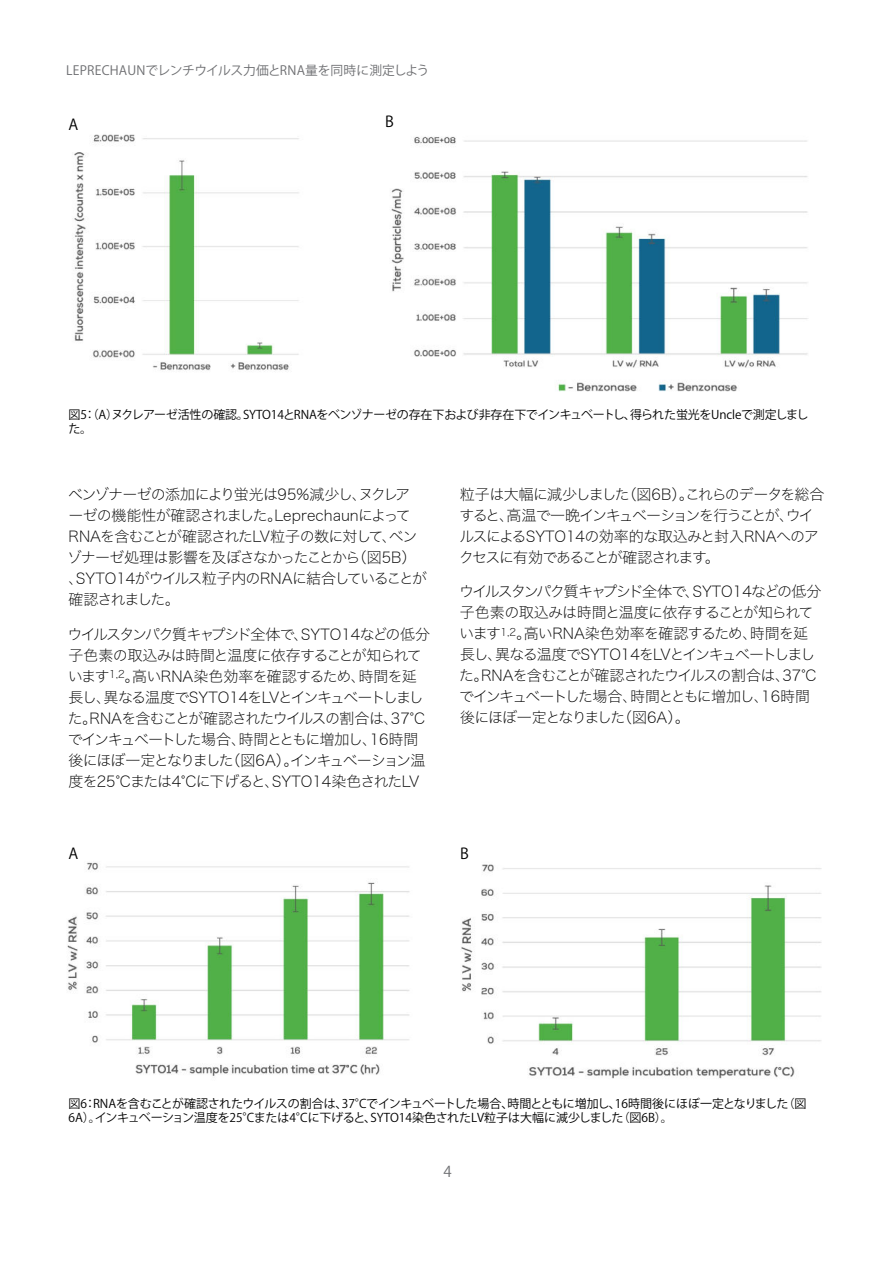
<style>
.page{position:relative;width:893px;height:1263px;background:#fff}
.page>*{position:absolute;margin:0;border:0;box-sizing:border-box;transform-origin:0 0}
.t1{font:15px/21px "Hiragino Sans W1";letter-spacing:-.06em;color:#000}
.t2{font:15px "Koz Go Pr 6 N";color:#000}
.t3{font:15px "Koz Go Pr 6 N";color:#6d6e71}
.t4{font:12.75px "Koz Go Pr 6 N";letter-spacing:.005em;color:#6d6e71}
.t5{font:12px/14.4px "Koz Go Pr 6 N";letter-spacing:-.01em;color:#000}
</style>
<div class="page">
<img style="left:74px;top:134px;width:225px;height:237px">
<img style="left:391px;top:136px;width:417px;height:256px">
<img style="left:67px;top:862px;width:343px;height:214px">
<img style="left:461px;top:864px;width:361px;height:215px">
<p class="t4" style="left:66px;top:63px;width:376px">LEPRECHAUNでレンチウイルス力価とRNA量を同時に測定しよう　</p>
<p class="t2" style="left:68px;top:116px;width:11px">A</p>
<p class="t2" style="left:385px;top:113px;width:10px">B</p>
<p class="t5" style="left:68px;top:407px;width:741px">図5：（A）ヌクレアーゼ活性の確認。SYTO14とRNAをベンゾナーゼの存在下および非存在下でインキュベートし、得られた蛍光をUncleで測定しました。</p>
<p class="t1" style="left:67px;top:483px;width:361px">ベンゾナーゼの添加により蛍光は95%減少し、ヌクレアーゼの機能性が確認されました。Leprechaunによって<br>RNAを含むことが確認されたLV粒子の数に対して、ベンゾナーゼ処理は影響を及ぼさなかったことから（図5B）、SYTO14がウイルス粒子内のRNAに結合していることが確認されました。</p>
<p class="t1" style="left:68px;top:622px;width:364px">ウイルスタンパク質キャプシド全体で、SYTO14などの低分子色素の取込みは時間と温度に依存することが知られています<sup>1,2</sup>。高いRNA染色効率を確認するため、時間を延長し、異なる温度でSYTO14をLVとインキュベートしました。RNAを含むことが確認されたウイルスの割合は、37°Cでインキュベートした場合、時間とともに増加し、16時間後にほぼ一定となりました（図6A）。インキュベーション温度を25°Cまたは4°Cに下げると、SYTO14染色されたLV</p>
<p class="t1" style="left:459px;top:482px;width:367px">粒子は大幅に減少しました（図6B）。これらのデータを総合すると、高温で一晩インキュベーションを行うことが、ウイルスによるSYTO14の効率的な取込みと封入RNAへのアクセスに有効であることが確認されます。</p>
<p class="t1" style="left:459px;top:580px;width:364px">ウイルスタンパク質キャプシド全体で、SYTO14などの低分子色素の取込みは時間と温度に依存することが知られています<sup>1,2</sup>。高いRNA染色効率を確認するため、時間を延長し、異なる温度でSYTO14をLVとインキュベートしました。RNAを含むことが確認されたウイルスの割合は、37°Cでインキュベートした場合、時間とともに増加し、16時間後にほぼ一定となりました（図6A）。</p>
<p class="t2" style="left:68px;top:845px;width:11px">A</p>
<p class="t2" style="left:460px;top:845px;width:10px">B</p>
<p class="t5" style="left:68px;top:1096px;width:740px">図6：RNAを含むことが確認されたウイルスの割合は、37°Cでインキュベートした場合、時間とともに増加し、16時間後にほぼ一定となりました（図<br>6A）。インキュベーション温度を25°Cまたは4°Cに下げると、SYTO14染色されたLV粒子は大幅に減少しました（図6B）。</p>
<p class="t3" style="left:443px;top:1163px;width:10px">4</p>
</div>
